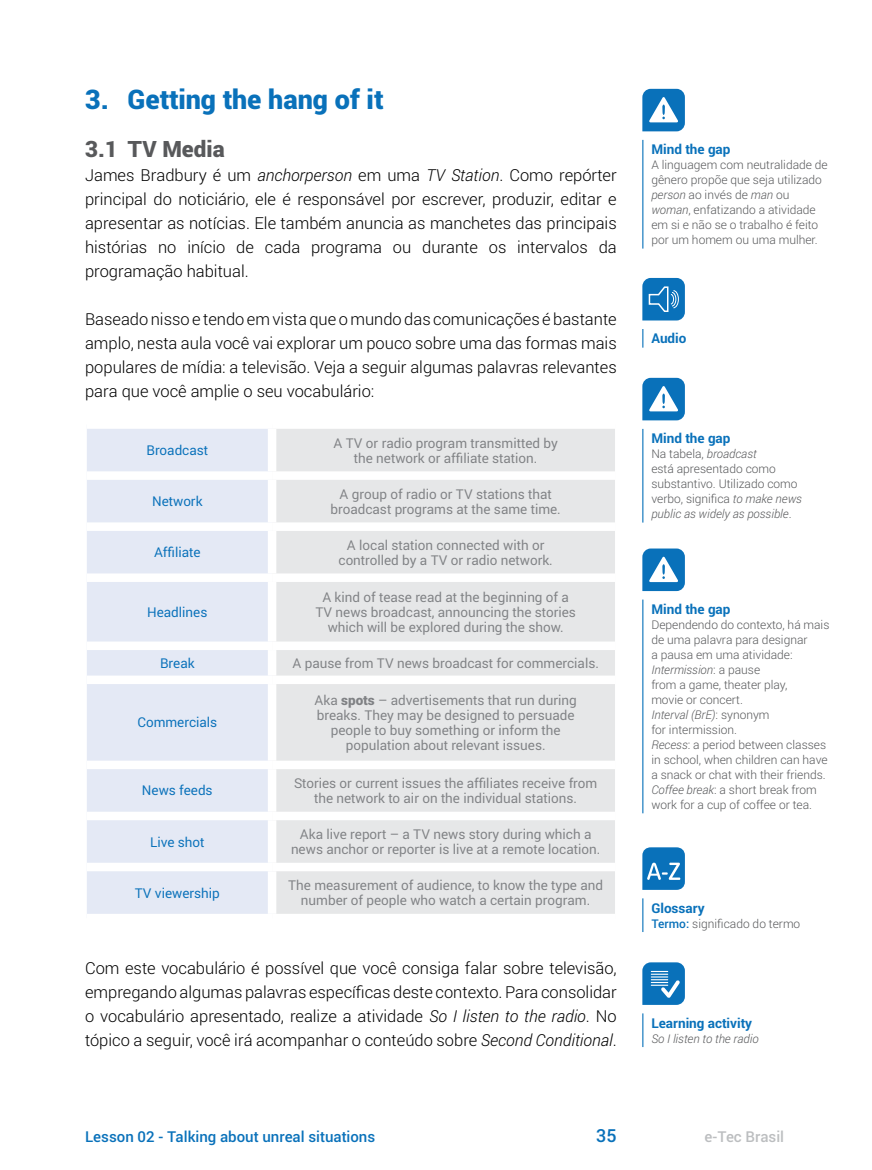
<style>
.page{position:relative;width:872px;height:1170px;background:#fff}
.page>*{position:absolute;margin:0;border:0;box-sizing:border-box;transform-origin:0 0}
.t1{font:900 27px "Roboto";color:#0971ba}
.t2{font:900 22.5px "Roboto";color:#58595b}
.t3{font:500 18px "Roboto";color:#0971ba}
.t4{font:300 16.5px/24px "Roboto";color:#000;text-align:justify}
.t5{font:500 15px "Roboto";color:#0971ba}
.t6{font:500 15px "Roboto";color:#bcbec0}
.t7{font:13.5px/15px "Roboto";color:#808285;text-align:center}
.t8{font:13.5px "Roboto";color:#0971ba}
.t9{font:700 13.5px "Roboto";color:#0971ba}
.t10{font:300 12px/15px "Roboto";color:#58595b}
.t11{font:italic 300 12px "Roboto";color:#58595b}
.s1{font-style:italic}
.s2{font-weight:900}
.s3{font-weight:500;color:#0971ba}
</style>
<div class="page">
<div style="left:87px;top:429px;width:181px;height:484px;background:#e4e9f5"></div>
<div style="left:276px;top:429px;width:339px;height:484px;background:#e6e7e8"></div>
<div style="left:87px;top:471px;width:185px;height:9px;background:#fff"></div>
<div style="left:272px;top:471px;width:343px;height:9px;background:#fff"></div>
<div style="left:87px;top:522px;width:185px;height:9px;background:#fff"></div>
<div style="left:272px;top:522px;width:343px;height:9px;background:#fff"></div>
<div style="left:87px;top:573px;width:185px;height:9px;background:#fff"></div>
<div style="left:272px;top:573px;width:343px;height:9px;background:#fff"></div>
<div style="left:87px;top:641px;width:185px;height:9px;background:#fff"></div>
<div style="left:272px;top:641px;width:343px;height:9px;background:#fff"></div>
<div style="left:87px;top:675px;width:185px;height:9px;background:#fff"></div>
<div style="left:272px;top:675px;width:343px;height:9px;background:#fff"></div>
<div style="left:87px;top:760px;width:185px;height:9px;background:#fff"></div>
<div style="left:272px;top:760px;width:343px;height:9px;background:#fff"></div>
<div style="left:87px;top:811px;width:185px;height:9px;background:#fff"></div>
<div style="left:272px;top:811px;width:343px;height:9px;background:#fff"></div>
<div style="left:87px;top:862px;width:185px;height:9px;background:#fff"></div>
<div style="left:272px;top:862px;width:343px;height:9px;background:#fff"></div>
<svg style="left:642px;top:89px;width:43px;height:42px"></svg>
<hr style="left:642px;top:140px;width:1px;height:108px;background:#0971ba">
<svg style="left:642px;top:329px;width:1px;height:18px"></svg>
<svg style="left:642px;top:278px;width:43px;height:42px"></svg>
<svg style="left:642px;top:378px;width:43px;height:42px"></svg>
<hr style="left:642px;top:429px;width:1px;height:93px;background:#0971ba">
<svg style="left:642px;top:548px;width:43px;height:43px"></svg>
<hr style="left:642px;top:599px;width:1px;height:214px;background:#0971ba">
<hr style="left:642px;top:898px;width:1px;height:33px;background:#0971ba">
<svg style="left:642px;top:847px;width:43px;height:42px"></svg>
<hr style="left:642px;top:1013px;width:1px;height:33px;background:#0971ba">
<svg style="left:642px;top:962px;width:43px;height:42px"></svg>
<h1 class="t1" style="left:85px;top:80px;width:300px">3. Getting the hang of it</h1>
<h2 class="t2" style="left:85px;top:133px;width:141px">3.1 TV Media</h2>
<p class="t4" style="left:85px;top:163px;width:533px">James Bradbury é um <span class="s1">anchorperson</span> em uma <span class="s1">TV Station</span>. Como repórter principal do noticiário, ele é responsável por escrever, produzir, editar e apresentar as notícias. Ele também anuncia as manchetes das principais histórias no início de cada programa ou durante os intervalos da programação habitual.</p>
<p class="t4" style="left:85px;top:307px;width:533px">Baseado nisso e tendo em vista que o mundo das comunicações é bastante amplo, nesta aula você vai explorar um pouco sobre uma das formas mais populares de mídia: a televisão. Veja a seguir algumas palavras relevantes para que você amplie o seu vocabulário:</p>
<p class="t8" style="left:146px;top:441px;width:63px">Broadcast</p>
<p class="t7" style="left:333px;top:435px;width:226px">A TV or radio program transmitted by the network or affiliate station.</p>
<p class="t8" style="left:152px;top:492px;width:52px">Network</p>
<p class="t7" style="left:330px;top:486px;width:232px">A group of radio or TV stations that broadcast programs at the same time.</p>
<p class="t8" style="left:154px;top:543px;width:48px">Affiliate</p>
<p class="t7" style="left:338px;top:537px;width:216px">A local station connected with or controlled by a TV or radio network.</p>
<p class="t8" style="left:147px;top:602px;width:62px">Headlines</p>
<p class="t7" style="left:315px;top:589px;width:262px">A kind of tease read at the beginning of a<br>TV news broadcast, announcing the stories which will be explored during the show.</p>
<p class="t8" style="left:160px;top:653px;width:36px">Break</p>
<p class="t7" style="left:292px;top:655px;width:308px">A pause from TV news broadcast for commercials.</p>
<p class="t8" style="left:137px;top:713px;width:81px">Commercials</p>
<p class="t7" style="left:315px;top:692px;width:263px">Aka <span class="s2">spots</span> – advertisements that run during breaks. They may be designed to persuade people to buy something or inform the population about relevant issues.</p>
<p class="t8" style="left:142px;top:781px;width:72px">News feeds</p>
<p class="t7" style="left:294px;top:775px;width:305px">Stories or current issues the affiliates receive from the network to air on the individual stations.</p>
<p class="t8" style="left:150px;top:832px;width:56px">Live shot</p>
<p class="t7" style="left:291px;top:826px;width:311px">Aka live report – a TV news story during which a news anchor or reporter is live at a remote location.</p>
<p class="t8" style="left:135px;top:883px;width:87px">TV viewership</p>
<p class="t7" style="left:288px;top:877px;width:316px">The measurement of audience, to know the type and number of people who watch a certain program.</p>
<p class="t4" style="left:85px;top:955px;width:533px">Com este vocabulário é possível que você consiga falar sobre televisão, empregando algumas palavras específicas deste contexto.Para consolidar o vocabulário apresentado, realize a atividade <span class="s1">So I listen to the radio</span>. No tópico a seguir, você irá acompanhar o conteúdo sobre <span class="s1">Second Conditional</span>.</p>
<p class="t9" style="left:651px;top:140px;width:81px">Mind the gap</p>
<p class="t10" style="left:651px;top:157px;width:178px">A linguagem com neutralidade de gênero propõe que seja utilizado <span class="s1">person</span> ao invés de <span class="s1">man</span> ou <span class="s1">woman</span>, enfatizando a atividade em si e não se o trabalho é feito por um homem ou uma mulher.</p>
<p class="t9" style="left:651px;top:329px;width:37px">Audio</p>
<p class="t9" style="left:651px;top:429px;width:81px">Mind the gap</p>
<p class="t10" style="left:651px;top:446px;width:152px">Na tabela, <span class="s1">broadcast<br></span>está apresentado como substantivo. Utilizado como verbo, significa <span class="s1">to make news public as widely as possible</span>.</p>
<p class="t9" style="left:651px;top:599px;width:81px">Mind the gap</p>
<p class="t10" style="left:651px;top:616px;width:180px">Dependendo do contexto, há mais de uma palavra para designar<br>a pausa em uma atividade:<br><span class="s1">Intermission</span>: a pause<br>from a game, theater play,<br>movie or concert.<br><span class="s1">Interval (BrE)</span>: synonym<br>for intermission.<br><span class="s1">Recess</span>: a period between classes in school, when children can have a snack or chat with their friends.<br><span class="s1">Coffee break</span>: a short break from work for a cup of coffee or tea.</p>
<p class="t9" style="left:651px;top:898px;width:55px">Glossary</p>
<p class="t10" style="left:651px;top:915px;width:150px"><span class="s3">Termo:</span> significado do termo</p>
<p class="t9" style="left:651px;top:1013px;width:102px">Learning activity</p>
<p class="t11" style="left:651px;top:1030px;width:109px">So I listen to the radio</p>
<p class="t5" style="left:85px;top:1125px;width:292px">Lesson 02 - Talking about unreal situations</p>
<p class="t3" style="left:596px;top:1122px;width:22px">35</p>
<p class="t6" style="left:704px;top:1125px;width:81px">e-Tec Brasil</p>
</div>
